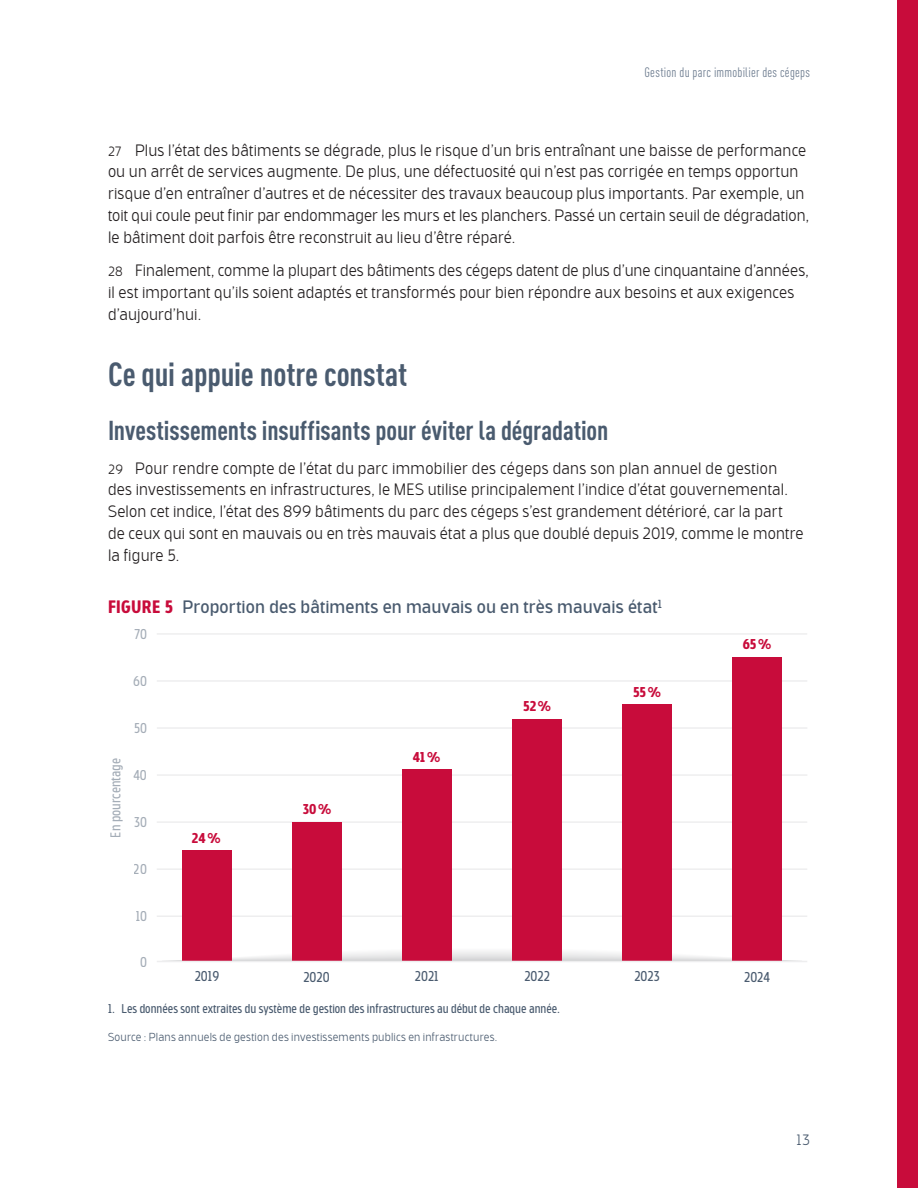
<style>
.page{position:relative;width:918px;height:1188px;background:#fff}
.page>*{position:absolute;margin:0;border:0;box-sizing:border-box;transform-origin:0 0}
.t1{font:700 condensed 33px "DIN Offc";letter-spacing:-.005em;color:#4a5b6f}
.t2{font:700 condensed 27px "DIN Offc";color:#4a5b6f}
.t3{font:18px "Bosphorus 50 Normal 53";letter-spacing:.005em;color:#4a5b6f}
.t4{font:300 16.5px/21.8px "Bosphorus 50 Normal 52";letter-spacing:.01em;color:#231f20}
.t5{font:300 15px "Bosphorus 50 Normal 52";color:#4a5b6f}
.t6{font:14.25px "Bosphorus 40 Condensed 43";color:#4a5b6f}
.t7{font:700 14.25px "Bosphorus 40 Condensed 45";color:#c80c3b}
.t8{font:condensed 13.5px "DIN Offc";letter-spacing:.02em;color:#6d7c8f}
.t9{font:12.75px "Bosphorus 40 Condensed 43";color:#4a5b6f}
.t10{font:300 11.7px "Bosphorus 50 Normal 52";letter-spacing:.015em;color:#4a5b6f}
.s1{font-size:13.5px}
.s2{font-family:"Bosphorus 40 Condensed 45";font-weight:700;color:#c80c3b}
</style>
<div class="page">
<hr style="left:157px;top:680px;width:650px;height:2px;background:#eeeeef">
<hr style="left:157px;top:774px;width:650px;height:2px;background:#eeeeef">
<hr style="left:157px;top:727px;width:650px;height:2px;background:#eeeeef">
<hr style="left:157px;top:915px;width:650px;height:2px;background:#eeeeef">
<hr style="left:157px;top:868px;width:650px;height:2px;background:#eeeeef">
<hr style="left:157px;top:821px;width:650px;height:2px;background:#eeeeef">
<svg style="left:162px;top:948px;width:640px;height:13px"></svg>
<div style="left:183px;top:851px;width:49px;height:110px;background:#c80c3b"></div>
<div style="left:293px;top:823px;width:49px;height:138px;background:#c80c3b"></div>
<div style="left:402px;top:770px;width:49px;height:191px;background:#c80c3b"></div>
<div style="left:513px;top:719px;width:49px;height:242px;background:#c80c3b"></div>
<div style="left:623px;top:705px;width:49px;height:256px;background:#c80c3b"></div>
<div style="left:733px;top:657px;width:49px;height:304px;background:#c80c3b"></div>
<hr style="left:157px;top:633px;width:650px;height:2px;background:#eeeeef">
<hr style="left:157px;top:961px;width:650px;height:1px;background:#eeeeef">
<div style="left:897px;top:0;width:21px;height:1188px;background:#c80c3b"></div>
<p class="t8" style="left:644px;top:65px;width:167px">Gestion du parc immobilier des cégeps</p>
<p class="t4" style="left:108px;top:139px;width:703px"><span class="s1">27</span> Plus l’état des bâtiments se dégrade, plus le risque d’un bris entraînant une baisse de performance ou un arrêt de services augmente. De plus, une défectuosité qui n’est pas corrigée en temps opportun risque d’en entraîner d’autres et de nécessiter des travaux beaucoup plus importants. Par exemple, un toit qui coule peut finir par endommager les murs et les planchers. Passé un certain seuil de dégradation, le bâtiment doit parfois être reconstruit au lieu d’être réparé.</p>
<p class="t4" style="left:108px;top:260px;width:702px"><span class="s1">28</span> Finalement, comme la plupart des bâtiments des cégeps datent de plus d’une cinquantaine d’années, il est important qu’ils soient adaptés et transformés pour bien répondre aux besoins et aux exigences d’aujourd’hui.</p>
<h1 class="t1" style="left:108px;top:354px;width:301px">Ce qui appuie notre constat</h1>
<h2 class="t2" style="left:108px;top:414px;width:502px">Investissements insuffisants pour éviter la dégradation</h2>
<p class="t4" style="left:108px;top:457px;width:697px"><span class="s1">29</span> Pour rendre compte de l’état du parc immobilier des cégeps dans son plan annuel de gestion des investissements en infrastructures, le MES utilise principalement l’indice d’état gouvernemental.<br>Selon cet indice, l’état des 899 bâtiments du parc des cégeps s’est grandement détérioré, car la part de ceux qui sont en mauvais ou en très mauvais état a plus que doublé depuis 2019, comme le montre la figure 5.</p>
<p class="t3" style="left:108px;top:596px;width:556px"><span class="s2">FIGURE 5</span> Proportion des bâtiments en mauvais ou en très mauvais état<sup>1</sup></p>
<p class="t6" style="left:134px;top:626px;width:14px">70</p>
<p class="t6" style="left:133px;top:672px;width:15px">60</p>
<p class="t6" style="left:107px;top:838px;width:81px;rotate:-90deg">En pourcentage</p>
<p class="t6" style="left:134px;top:720px;width:14px">50</p>
<p class="t6" style="left:133px;top:767px;width:15px">40</p>
<p class="t6" style="left:134px;top:814px;width:14px">30</p>
<p class="t6" style="left:134px;top:861px;width:15px">20</p>
<p class="t6" style="left:135px;top:908px;width:13px">10</p>
<p class="t6" style="left:140px;top:953px;width:8px">0</p>
<p class="t7" style="left:192px;top:829px;width:30px">24%</p>
<p class="t7" style="left:303px;top:801px;width:30px">30%</p>
<p class="t7" style="left:413px;top:748px;width:29px">41%</p>
<p class="t7" style="left:523px;top:697px;width:30px">52%</p>
<p class="t7" style="left:633px;top:683px;width:30px">55%</p>
<p class="t6" style="left:195px;top:968px;width:26px">2019</p>
<p class="t6" style="left:303px;top:968px;width:28px">2020</p>
<p class="t6" style="left:415px;top:968px;width:25px">2021</p>
<p class="t6" style="left:524px;top:968px;width:27px">2022</p>
<p class="t6" style="left:634px;top:968px;width:27px">2023</p>
<p class="t9" style="left:108px;top:1001px;width:454px">1. Les données sont extraites du système de gestion des infrastructures au début de chaque année.</p>
<p class="t10" style="left:108px;top:1030px;width:389px">Source : Plans annuels de gestion des investissements publics en infrastructures.</p>
<p class="t7" style="left:743px;top:635px;width:30px">65%</p>
<p class="t6" style="left:744px;top:968px;width:27px">2024</p>
<p class="t5" style="left:796px;top:1131px;width:15px">13</p>
</div>
